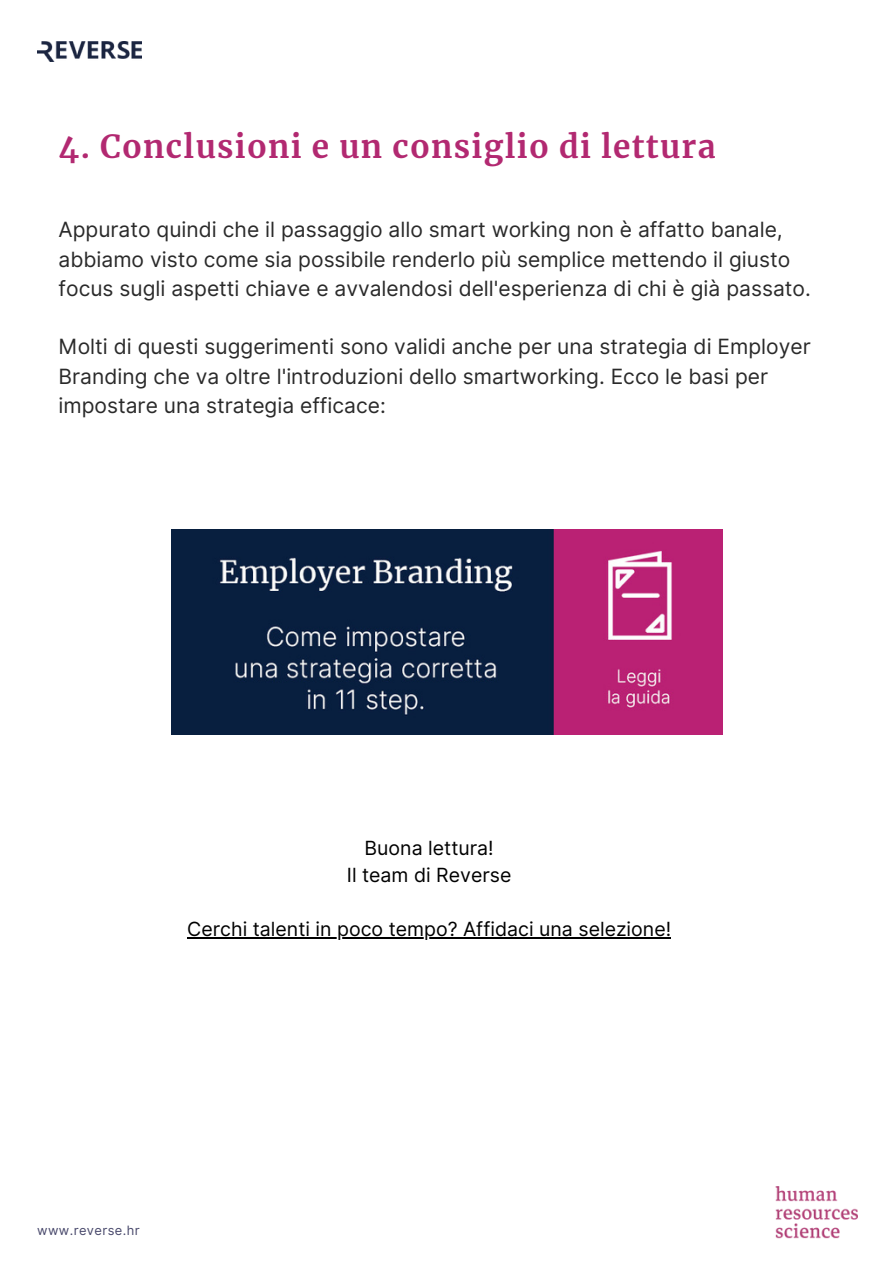
<style>
.page{position:relative;width:894px;height:1264px;background:#fff}
.page>*{position:absolute;margin:0;border:0;box-sizing:border-box;transform-origin:0 0}
.t1{font:700 31.5px "Merriweather";letter-spacing:.04em;color:#b22971}
.t2{font:21px/29.2px "Inter";color:#2a2a2a}
.t3{font:19.5px "Inter";color:#000}
.t4{font:12.9px "Inter";letter-spacing:.03em;color:#48486b}
</style>
<div class="page">
<img style="left:37px;top:41px;width:105px;height:20px">
<img style="left:775px;top:1186px;width:82px;height:52px">
<img style="left:171px;top:529px;width:551px;height:205px">
<hr style="left:187px;top:937px;width:484px;height:1px;background:#000">
<p class="t1" style="left:58px;top:127px;width:658px">4. Conclusioni e un consiglio di lettura</p>
<p class="t2" style="left:58px;top:215px;width:753px">Appurato quindi che il passaggio allo smart working non è affatto banale, abbiamo visto come sia possibile renderlo più semplice mettendo il giusto focus sugli aspetti chiave e avvalendosi dell'esperienza di chi è già passato.</p>
<p class="t2" style="left:58px;top:332px;width:753px">Molti di questi suggerimenti sono validi anche per una strategia di Employer<br>Branding che va oltre l'introduzioni dello smartworking. Ecco le basi per impostare una strategia efficace:</p>
<p class="t3" style="left:364px;top:836px;width:130px">Buona lettura!</p>
<p class="t3" style="left:347px;top:863px;width:166px">Il team di Reverse</p>
<p class="t3" style="left:187px;top:917px;width:485px">Cerchi talenti in poco tempo? Affidaci una selezione!</p>
<p class="t4" style="left:37px;top:1222px;width:104px">www.reverse.hr</p>
</div>
